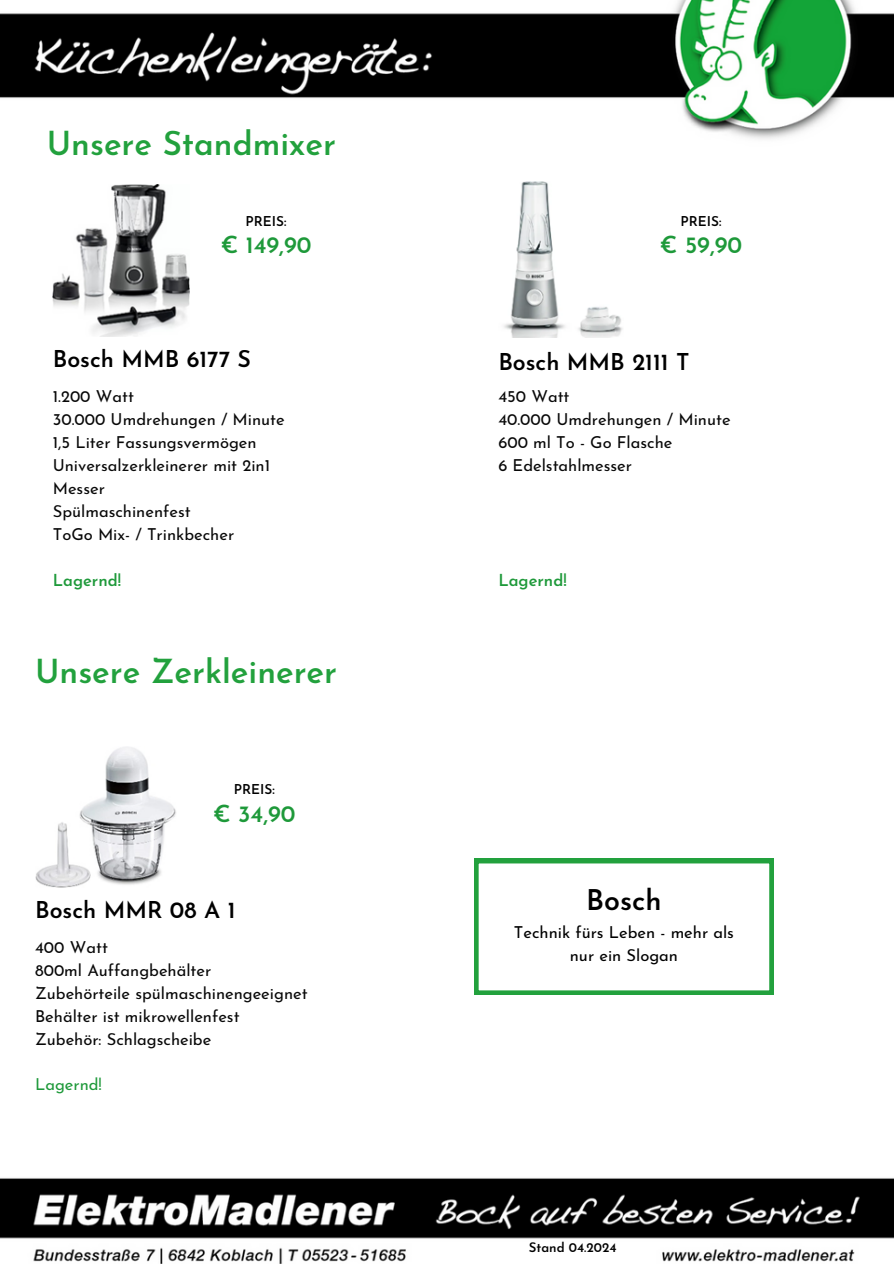
<style>
.page{position:relative;width:894px;height:1264px;background:#fff}
.page>*{position:absolute;margin:0;border:0;box-sizing:border-box;transform-origin:0 0}
.t1{font:600 33px "Josefin Sans";color:#22a13d}
.t2{font:600 28.5px "Josefin Sans";color:#000}
.t3{font:600 23.4px "Josefin Sans";color:#1e993a}
.t4{font:600 23.1px "Josefin Sans";color:#000}
.t5{font:16.5px/23px "Josefin Sans";color:#080808}
.t6{font:16.5px/22.5px "Josefin Sans";color:#000;text-align:center}
.t7{font:600 16.5px "Josefin Sans";color:#1e993a}
.t8{font:16.5px "Josefin Sans";color:#1e993a}
.t9{font:600 13.5px "Josefin Sans";color:#000}
.t10{font:600 13.2px "Josefin Sans";color:#000}
</style>
<div class="page">
<img style="left:0;top:0;width:893px;height:1263px">
<img style="left:53px;top:185px;width:136px;height:152px">
<img style="left:498px;top:182px;width:125px;height:155px">
<img style="left:35px;top:747px;width:142px;height:140px">
<svg style="left:474px;top:859px;width:299px;height:135px"></svg>
<h6 class="t1" style="left:47px;top:130px;width:290px">Unsere Standmixer</h6>
<h3 class="t9" style="left:245px;top:215px;width:42px">PREIS:</h3>
<h3 class="t3" style="left:221px;top:236px;width:92px">€ 149,90</h3>
<h3 class="t4" style="left:53px;top:350px;width:200px">Bosch MMB 6177 S</h3>
<h5 class="t5" style="left:53px;top:387px;width:233px">1.200 Watt<br>30.000 Umdrehungen / Minute<br>1,5 Liter Fassungsvermögen<br>Universalzerkleinerer mit 2in1<br>Messer<br>Spülmaschinenfest<br>ToGo Mix- / Trinkbecher</h5>
<h4 class="t7" style="left:53px;top:573px;width:70px">Lagernd!</h4>
<h6 class="t1" style="left:35px;top:658px;width:303px">Unsere Zerkleinerer</h6>
<h5 class="t9" style="left:234px;top:784px;width:42px">PREIS:</h5>
<h5 class="t3" style="left:213px;top:804px;width:84px">€ 34,90</h5>
<h3 class="t4" style="left:35px;top:900px;width:202px">Bosch MMR 08 A 1</h3>
<h5 class="t5" style="left:35px;top:937px;width:274px">400 Watt<br>800ml Auffangbehälter<br>Zubehörteile spülmaschinengeeignet<br>Behälter ist mikrowellenfest<br>Zubehör: Schlagscheibe</h5>
<h5 class="t8" style="left:35px;top:1077px;width:68px">Lagernd!</h5>
<h4 class="t9" style="left:680px;top:215px;width:42px">PREIS:</h4>
<h4 class="t3" style="left:659px;top:236px;width:84px">€ 59,90</h4>
<h5 class="t4" style="left:498px;top:352px;width:192px">Bosch MMB 2111 T</h5>
<h1 class="t5" style="left:498px;top:387px;width:234px">450 Watt<br>40.000 Umdrehungen / Minute<br>600 ml To - Go Flasche<br>6 Edelstahlmesser</h1>
<p class="t7" style="left:498px;top:573px;width:70px">Lagernd!</p>
<p class="t2" style="left:586px;top:888px;width:77px">Bosch</p>
<p class="t6" style="left:513px;top:922px;width:222px">Technik fürs Leben - mehr als nur ein Slogan</p>
<p class="t10" style="left:528px;top:1241px;width:89px">Stand 04.2024</p>
</div>
